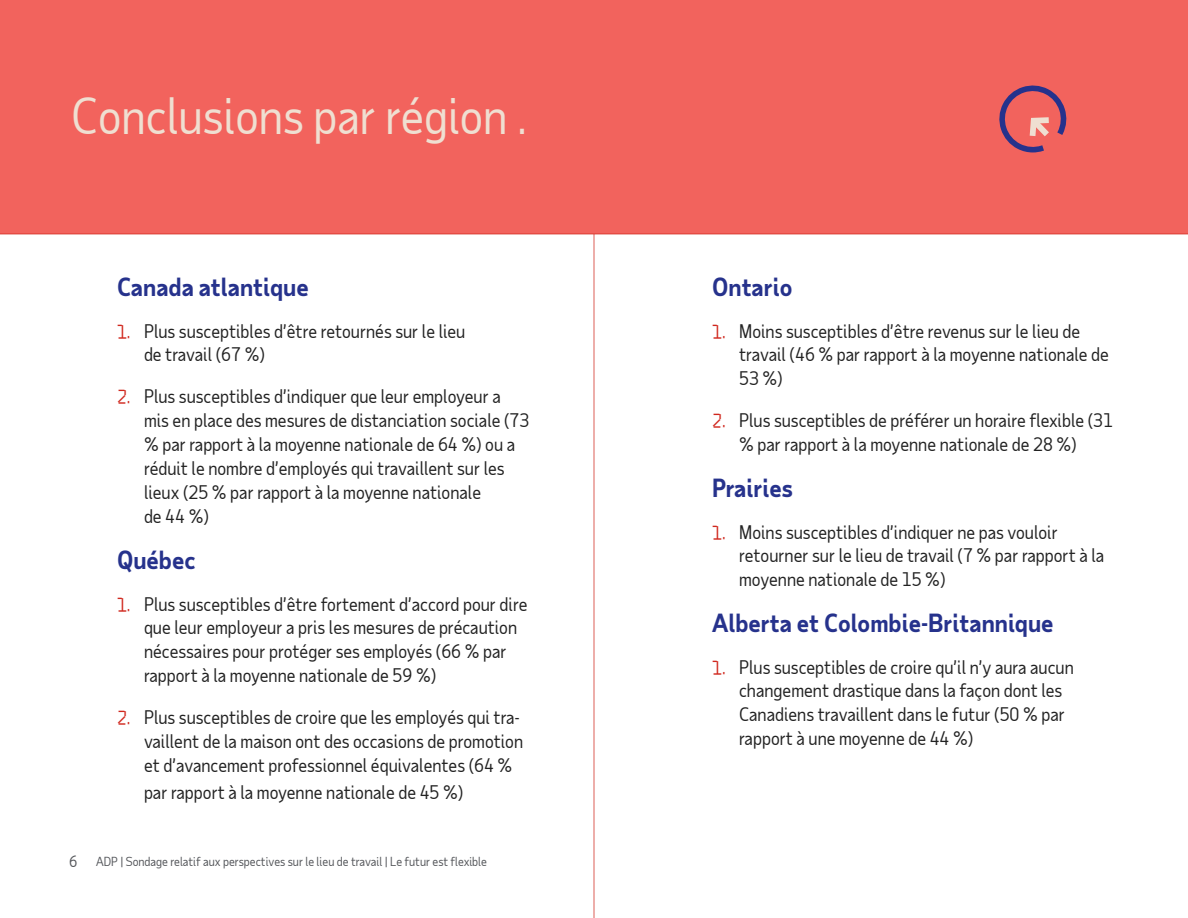
<style>
.page{position:relative;width:1188px;height:918px;background:#fff}
.page>*{position:absolute;margin:0;border:0;box-sizing:border-box;transform-origin:0 0}
.t1{font:48px "Taub Sans";color:#efdfd1}
.t2{font:700 24px "Taub Sans";color:#26328c}
.t3{font:18px/24px "Taub Sans";color:#222}
.t4{font:15px "Taub Sans";color:#54565a}
.t5{font:12px "Taub Sans";color:#54565a}
.s1{font-family:"Taub Display 30";color:#d0271d}
</style>
<div class="page">
<hr style="left:593px;top:232px;width:2px;height:686px;background:#d0271d">
<div style="left:0;top:0;width:1188px;height:234px;background:#f2635d"></div>
<hr style="left:0;top:233px;width:1188px;height:2px;background:#d0271d">
<svg style="left:999px;top:85px;width:68px;height:67px"></svg>
<h1 class="t1" style="left:71px;top:85px;width:457px">Conclusions par région .</h1>
<h2 class="t2" style="left:117px;top:271px;width:193px">Canada atlantique</h2>
<p class="t3" style="left:144px;top:318px;width:323px;text-indent:-27px"><span class="s1">1.</span> Plus susceptibles d’être retournés sur le lieu de travail (67 %)</p>
<p class="t3" style="left:144px;top:384px;width:387px;text-indent:-27px"><span class="s1">2.</span> Plus susceptibles d’indiquer que leur employeur a mis en place des mesures de distanciation sociale (73 % par rapport à la moyenne nationale de 64 %) ou a réduit le nombre d’employés qui travaillent sur les lieux (25 % par rapport à la moyenne nationale<br>de 44 %)</p>
<h2 class="t2" style="left:117px;top:544px;width:80px">Québec</h2>
<p class="t3" style="left:144px;top:591px;width:385px;text-indent:-27px"><span class="s1">1.</span> Plus susceptibles d’être fortement d’accord pour dire que leur employeur a pris les mesures de précaution nécessaires pour protéger ses employés (66 % par rapport à la moyenne nationale de 59 %)</p>
<p class="t3" style="left:144px;top:705px;width:381px;text-indent:-27px"><span class="s1">2.</span> Plus susceptibles de croire que les employés qui tra&shy;vaillent de la maison ont des occasions de promotion et d’avancement professionnel équivalentes (64 %</p>
<p class="t3" style="left:144px;top:780px;width:321px">par rapport à la moyenne nationale de 45 %)</p>
<p class="t4" style="left:69px;top:851px;width:10px">6</p>
<p class="t5" style="left:96px;top:853px;width:392px">ADP | Sondage relatif aux perspectives sur le lieu de travail | Le futur est flexible</p>
<h2 class="t2" style="left:712px;top:271px;width:82px">Ontario</h2>
<p class="t3" style="left:739px;top:318px;width:371px;text-indent:-27px"><span class="s1">1.</span> Moins susceptibles d’être revenus sur le lieu de travail (46 % par rapport à la moyenne nationale de<br>53 %)</p>
<p class="t3" style="left:712px;top:408px;width:402px;text-align:center"><span class="s1">2.</span> Plus susceptibles de préférer un horaire flexible (31 % par rapport à la moyenne nationale de 28 %)</p>
<h2 class="t2" style="left:712px;top:472px;width:82px">Prairies</h2>
<p class="t3" style="left:739px;top:519px;width:367px;text-indent:-27px"><span class="s1">1.</span> Moins susceptibles d’indiquer ne pas vouloir retourner sur le lieu de travail (7 % par rapport à la moyenne nationale de 15 %)</p>
<h2 class="t2" style="left:712px;top:607px;width:343px">Alberta et Colombie-Britannique</h2>
<p class="t3" style="left:739px;top:654px;width:336px;text-indent:-27px"><span class="s1">1.</span> Plus susceptibles de croire qu’il n’y aura aucun changement drastique dans la façon dont les Canadiens travaillent dans le futur (50 % par rapport à une moyenne de 44 %)</p>
</div>
